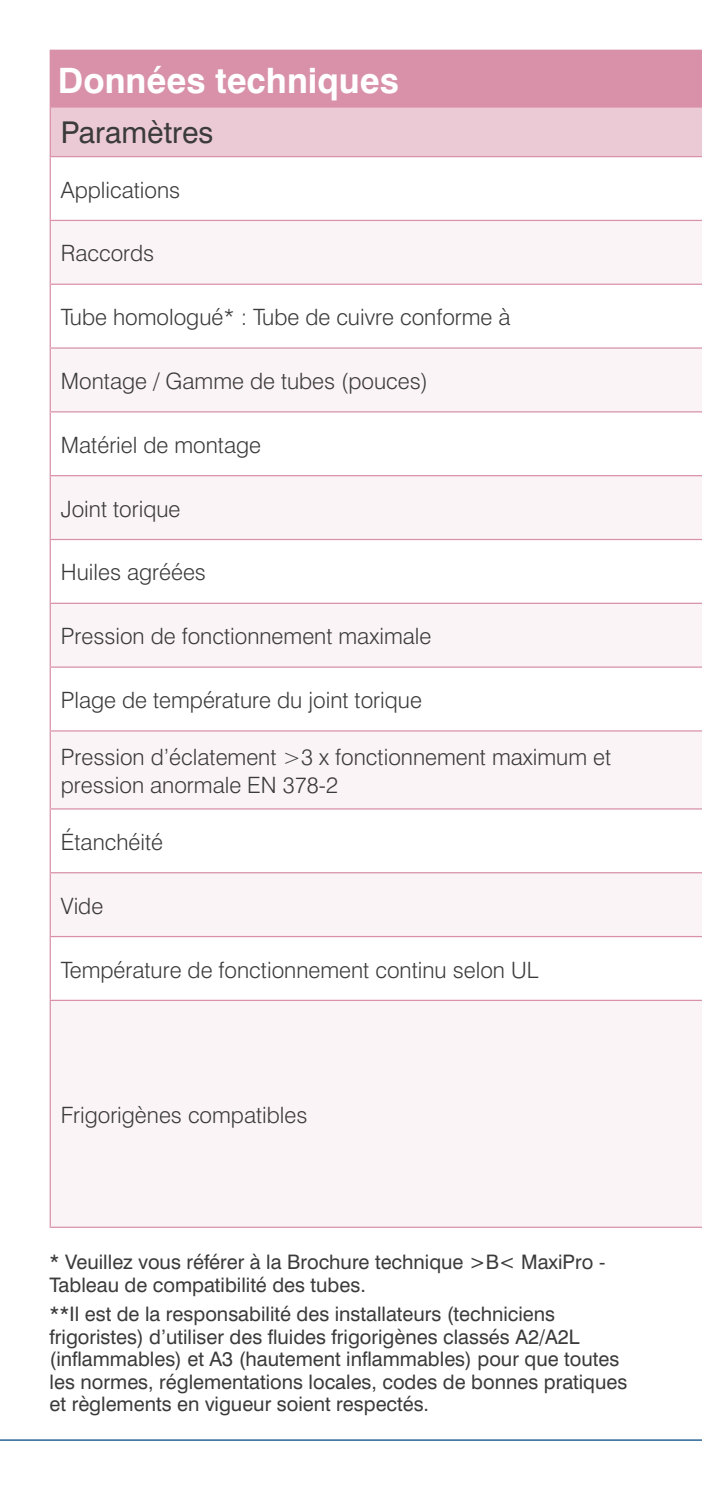
<style>
.page{position:relative;width:702px;height:1489px;background:#fff}
.page>*{position:absolute;margin:0;border:0;box-sizing:border-box;transform-origin:0 0}
.t1{font:700 35px "Swiss 721 BT";color:#fff}
.t2{font:30px "Swiss 721 BT";color:#3b3b3b}
.t3{font:300 22.5px/27.5px "Swiss 721 BT";color:#3b3b3b}
.t4{font:20px/22.5px "Swiss 721 BT";color:#3b3b3b}
</style>
<div class="page">
<div style="left:50px;top:50px;width:652px;height:57px;background:#d891a8"></div>
<div style="left:50px;top:107px;width:652px;height:50px;background:#ebcad5"></div>
<div style="left:50px;top:220px;width:652px;height:64px;background:#fbf4f7"></div>
<svg style="left:51px;top:348px;width:650px;height:460px;fill:#fbf4f7"></svg>
<svg style="left:51px;top:809px;width:650px;height:129px;fill:#fbf4f7"></svg>
<div style="left:50px;top:1000px;width:652px;height:227px;background:#fbf4f7"></div>
<hr style="left:50px;top:106px;width:652px;height:2px;background:#d891a8">
<hr style="left:50px;top:108px;width:1px;height:48px;background:#d891a8">
<hr style="left:701px;top:108px;width:1px;height:48px;background:#d891a8">
<hr style="left:50px;top:156px;width:652px;height:1px;background:#d891a8">
<hr style="left:50px;top:157px;width:1px;height:63px;background:#d891a8">
<hr style="left:701px;top:157px;width:1px;height:63px;background:#d891a8">
<hr style="left:50px;top:220px;width:652px;height:1px;background:#d891a8">
<hr style="left:50px;top:221px;width:1px;height:62px;background:#d891a8">
<hr style="left:701px;top:221px;width:1px;height:62px;background:#d891a8">
<hr style="left:50px;top:283px;width:652px;height:2px;background:#d891a8">
<hr style="left:50px;top:285px;width:1px;height:62px;background:#d891a8">
<hr style="left:701px;top:285px;width:1px;height:62px;background:#d891a8">
<hr style="left:50px;top:347px;width:652px;height:1px;background:#d891a8">
<hr style="left:50px;top:348px;width:1px;height:63px;background:#d891a8">
<hr style="left:701px;top:348px;width:1px;height:63px;background:#d891a8">
<hr style="left:50px;top:411px;width:652px;height:1px;background:#d891a8">
<hr style="left:50px;top:412px;width:1px;height:63px;background:#d891a8">
<hr style="left:701px;top:412px;width:1px;height:63px;background:#d891a8">
<hr style="left:50px;top:475px;width:652px;height:1px;background:#d891a8">
<hr style="left:50px;top:476px;width:1px;height:63px;background:#d891a8">
<hr style="left:701px;top:476px;width:1px;height:63px;background:#d891a8">
<hr style="left:50px;top:539px;width:652px;height:1px;background:#d891a8">
<hr style="left:50px;top:540px;width:1px;height:62px;background:#d891a8">
<hr style="left:701px;top:540px;width:1px;height:62px;background:#d891a8">
<hr style="left:50px;top:602px;width:652px;height:2px;background:#d891a8">
<hr style="left:50px;top:604px;width:1px;height:62px;background:#d891a8">
<hr style="left:701px;top:604px;width:1px;height:62px;background:#d891a8">
<hr style="left:50px;top:666px;width:652px;height:1px;background:#d891a8">
<hr style="left:50px;top:667px;width:1px;height:63px;background:#d891a8">
<hr style="left:701px;top:667px;width:1px;height:63px;background:#d891a8">
<hr style="left:50px;top:730px;width:652px;height:1px;background:#d891a8">
<hr style="left:50px;top:731px;width:1px;height:77px;background:#d891a8">
<hr style="left:701px;top:731px;width:1px;height:77px;background:#d891a8">
<hr style="left:50px;top:808px;width:652px;height:1px;background:#d891a8">
<hr style="left:50px;top:809px;width:1px;height:63px;background:#d891a8">
<hr style="left:701px;top:809px;width:1px;height:63px;background:#d891a8">
<hr style="left:50px;top:872px;width:652px;height:1px;background:#d891a8">
<hr style="left:50px;top:873px;width:1px;height:62px;background:#d891a8">
<hr style="left:701px;top:873px;width:1px;height:62px;background:#d891a8">
<hr style="left:50px;top:935px;width:652px;height:2px;background:#d891a8">
<hr style="left:50px;top:937px;width:1px;height:62px;background:#d891a8">
<hr style="left:701px;top:937px;width:1px;height:62px;background:#d891a8">
<hr style="left:50px;top:999px;width:652px;height:1px;background:#d891a8">
<hr style="left:50px;top:1000px;width:1px;height:226px;background:#d891a8">
<hr style="left:701px;top:1000px;width:1px;height:226px;background:#d891a8">
<hr style="left:50px;top:1226px;width:652px;height:1px;background:#d891a8">
<hr style="left:0;top:1439px;width:702px;height:1px;background:#004784">
<h1 class="t1" style="left:58px;top:59px;width:342px">Données techniques</h1>
<h2 class="t2" style="left:61px;top:114px;width:154px">Paramètres</h2>
<p class="t3" style="left:61px;top:176px;width:121px">Applications</p>
<p class="t3" style="left:61px;top:239px;width:95px">Raccords</p>
<p class="t3" style="left:61px;top:303px;width:451px">Tube homologué* : Tube de cuivre conforme à</p>
<p class="t3" style="left:61px;top:367px;width:368px">Montage / Gamme de tubes (pouces)</p>
<p class="t3" style="left:61px;top:431px;width:202px">Matériel de montage</p>
<p class="t3" style="left:61px;top:494px;width:121px">Joint torique</p>
<p class="t3" style="left:61px;top:558px;width:147px">Huiles agréées</p>
<p class="t3" style="left:61px;top:622px;width:372px">Pression de fonctionnement maximale</p>
<p class="t3" style="left:61px;top:686px;width:362px">Plage de température du joint torique</p>
<p class="t3" style="left:61px;top:743px;width:552px">Pression d’éclatement &gt;3 x fonctionnement maximum et pression anormale EN 378-2</p>
<p class="t3" style="left:61px;top:827px;width:104px">Étanchéité</p>
<p class="t3" style="left:61px;top:891px;width:44px">Vide</p>
<p class="t3" style="left:61px;top:955px;width:479px">Température de fonctionnement continu selon UL</p>
<p class="t3" style="left:61px;top:1100px;width:248px">Frigorigènes compatibles</p>
<p class="t4" style="left:50px;top:1250px;width:557px">* Veuillez vous référer à la Brochure technique &gt;B&lt; MaxiPro -<br>Tableau de compatibilité des tubes.</p>
<p class="t4" style="left:50px;top:1302px;width:579px">**Il est de la responsabilité des installateurs (techniciens frigoristes) d’utiliser des fluides frigorigènes classés A2/A2L (inflammables) et A3 (hautement inflammables) pour que toutes les normes, réglementations locales, codes de bonnes pratiques et règlements en vigueur soient respectés.</p>
</div>
